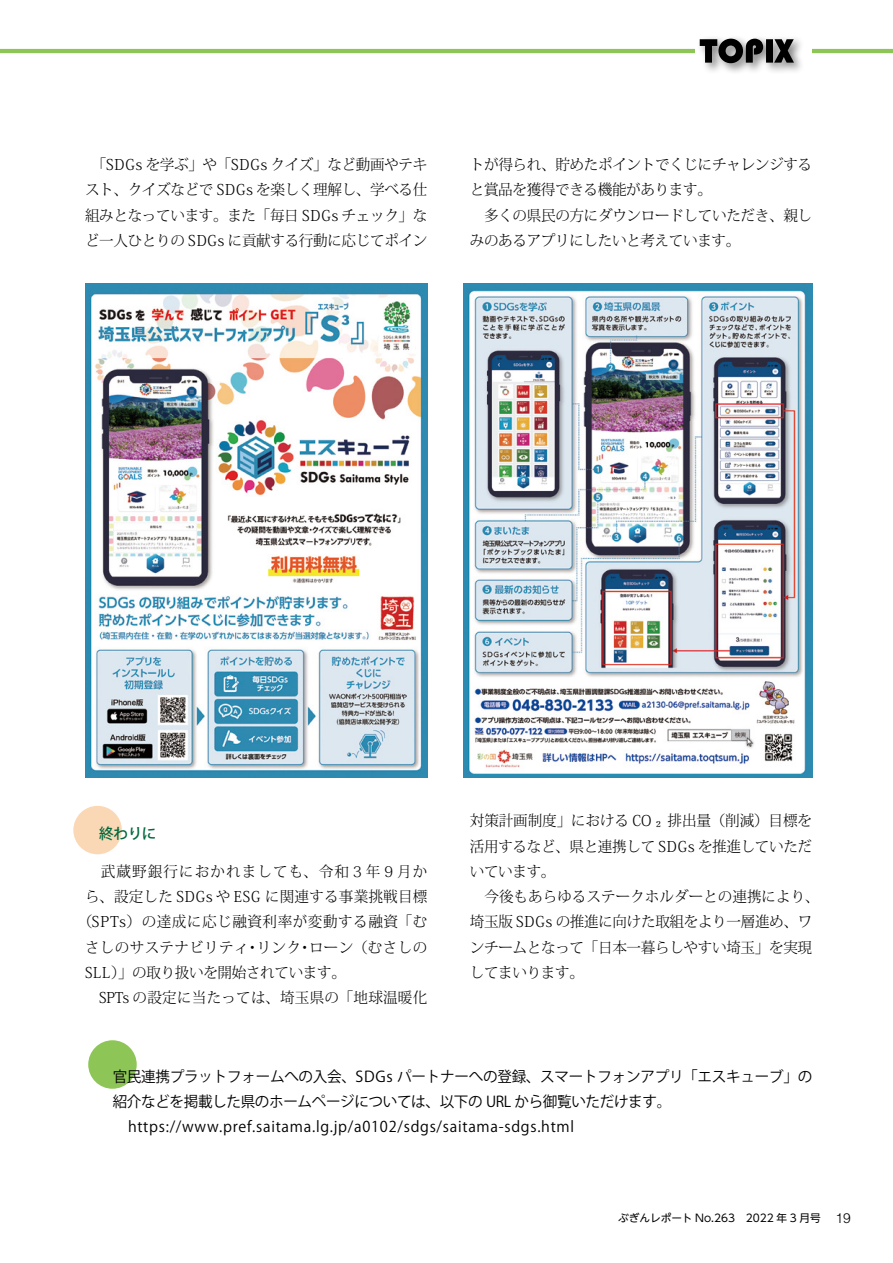
<style>
.page{position:relative;width:893px;height:1263px;background:#fff}
.page>*{position:absolute;margin:0;border:0;box-sizing:border-box;transform-origin:0 0}
.t1{font:300 14.85px/25.2px "Koz Min Pr 6 N";letter-spacing:-.025em;color:#000}
.t2{font:14.85px/25.2px "Koz Go Pr 6 N";letter-spacing:-.02em;color:#000}
.t3{font:300 14.85px "Koz Min Pr 6 N";letter-spacing:.015em;color:#000}
.t4{font:300 14.85px "Koz Min Pr 6 N";letter-spacing:.035em;color:#000}
.t5{font:300 14.85px "Koz Min Pr 6 N";letter-spacing:.02em;color:#000}
.t6{font:300 14.85px "Koz Min Pr 6 N";letter-spacing:.075em;color:#000}
.t7{font:500 14.85px "Koz Go Pr 6 N";color:#00693e}
.t8{font:10.65px "UD Shin Go NT Pro";color:#000}
.s1{font-family:"Adobe Myungjo Std";font-weight:500}
.s2{font-family:"Helvetica LT Std";font-weight:300;font-size:13.8px}
</style>
<div class="page">
<div style="left:73px;top:806px;width:49px;height:48px;background:#fbd8b5;border-radius:50%"></div>
<hr style="left:0;top:49px;width:893px;height:4px;background:#8dc556">
<div style="left:696px;top:35px;width:116px;height:31px;background:#fff"></div>
<div style="left:696px;top:35px;width:109px;height:40px;background:#000;opacity:.5"></div>
<svg style="left:700px;top:39px;width:94px;height:24px;background:#4e4e4e"></svg>
<div style="left:88px;top:1040px;width:49px;height:49px;background:#8dc556;border-radius:50%"></div>
<img style="left:85px;top:284px;width:342px;height:494px">
<img style="left:463px;top:284px;width:349px;height:494px">
<p class="t1" style="left:85px;top:152px;width:344px;text-align:justify">　「SDGs を学ぶ」や「SDGs クイズ」など動画やテキスト、クイズなどで SDGs を楽しく理解し、学べる仕組みとなっています。また「毎日 SDGs チェック」など一人ひとりの SDGs に貢献する行動に応じてポイン</p>
<p class="t1" style="left:470px;top:152px;width:344px">トが得られ、貯めたポイントでくじにチャレンジすると賞品を獲得できる機能があります。<br>　多くの県民の方にダウンロードしていただき、親しみのあるアプリにしたいと考えています。</p>
<p class="t7" style="left:85px;top:825px;width:73px">　終わりに</p>
<p class="t6" style="left:85px;top:863px;width:344px">　武蔵野銀行におかれましても、令和３年９月か</p>
<p class="t3" style="left:85px;top:888px;width:344px">ら、設定した SDGs や ESG に関連する事業挑戦目標</p>
<p class="t4" style="left:78px;top:913px;width:351px">（SPTs）の達成に応じ融資利率が変動する融資「む</p>
<p class="t5" style="left:85px;top:939px;width:344px">さしのサステナビリティ・リンク・ローン（むさしの</p>
<p class="t1" style="left:85px;top:960px;width:262px">SLL）」の取り扱いを開始されています。</p>
<p class="t3" style="left:85px;top:989px;width:344px">　SPTs の設定に当たっては、埼玉県の「地球温暖化</p>
<p class="t1" style="left:470px;top:809px;width:351px">対策計画制度」における CO <span class="s1">₂</span>排出量（削減）目標を活用するなど、県と連携して SDGs を推進していただいています。<br>　今後もあらゆるステークホルダーとの連携により、埼玉版 SDGs の推進に向けた取組をより一層進め、ワンチームとなって「日本一暮らしやすい埼玉」を実現してまいります。</p>
<p class="t2" style="left:113px;top:1064px;width:701px">官民連携プラットフォームへの入会、SDGs パートナーへの登録、スマートフォンアプリ「エスキューブ」の紹介などを掲載した県のホームページについては、以下の URL から御覧いただけます。　https://www.pref.saitama.lg.jp/a0102/sdgs/saitama-sdgs.html</p>
<p class="t8" style="left:618px;top:1210px;width:234px">ぶぎんレポート No.263　2022 年 3 月号 <span class="s2">19</span></p>
</div>
